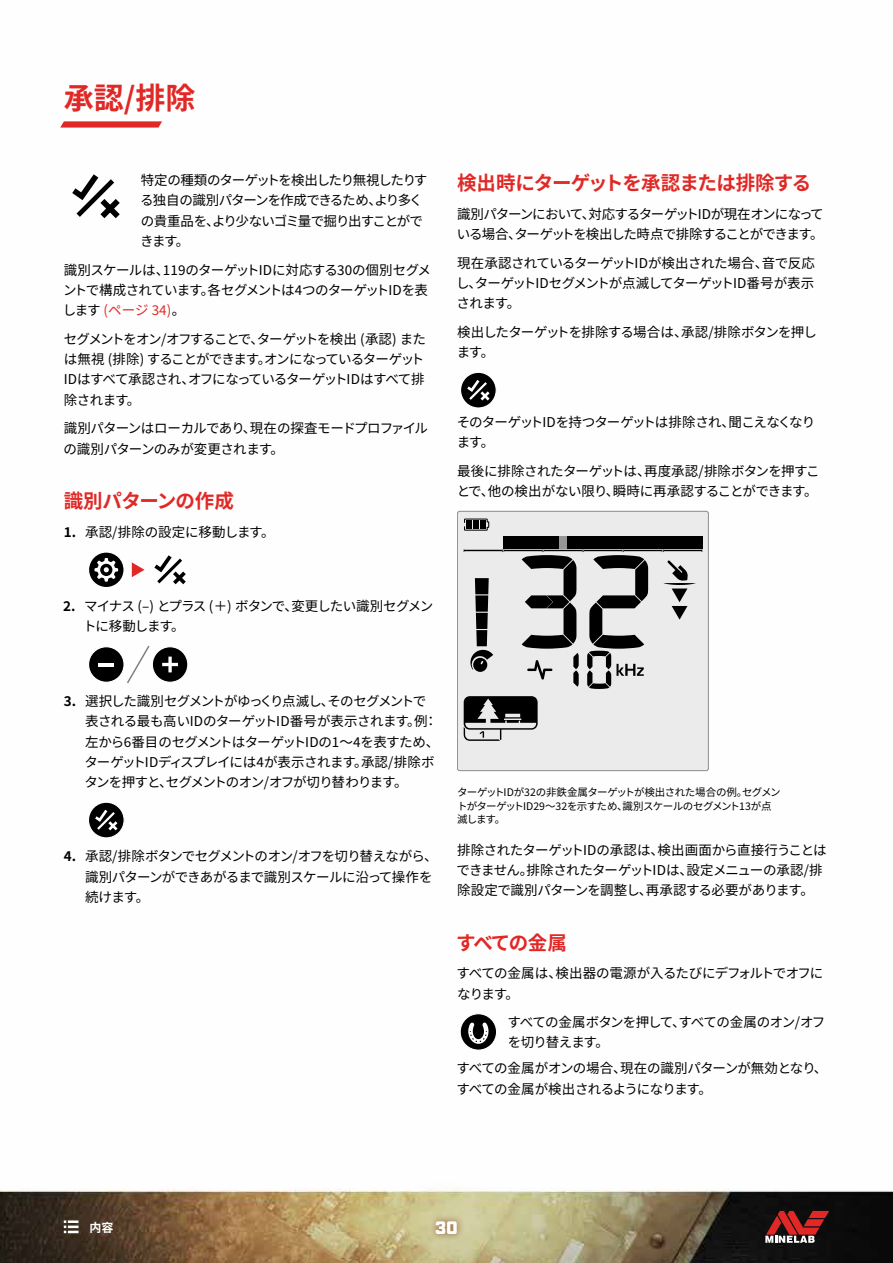
<style>
.page{position:relative;width:893px;height:1263px;background:#fff}
.page>*{position:absolute;margin:0;border:0;box-sizing:border-box;transform-origin:0 0}
.t1{font:700 30px "Noto Sans JP";color:#e02926}
.t2{font:700 19.5px "Noto Sans JP";letter-spacing:-.03em;color:#e02926}
.t3{font:900 18px "Industry";color:#fff}
.t4{font:13.5px/20.2px "Noto Sans JP";letter-spacing:-.055em;color:#000}
.t5{font:13.5px/20.2px "Noto Sans JP";letter-spacing:-.08em;color:#000}
.t6{font:13.5px/20.2px "Noto Sans JP";letter-spacing:-.03em;color:#000}
.t7{font:13.5px/20.2px "Noto Sans JP";letter-spacing:-.025em;color:#000}
.t8{font:13.5px/20.2px "Noto Sans JP";letter-spacing:-.075em;color:#000}
.t9{font:13.5px "Noto Sans JP";letter-spacing:-.005em;color:#000}
.t10{font:700 12px "Noto Sans JP";color:#fff}
.t11{font:10.5px/13.5px "Noto Sans JP";letter-spacing:-.05em;color:#000}
.s1{color:#e02926}
.s2{font-weight:700}
</style>
<div class="page">
<img style="left:0;top:218px;width:893px;height:1045px">
<svg style="left:64px;top:1220px;width:15px;height:13px"></svg>
<svg style="left:60px;top:121px;width:102px;height:7px"></svg>
<svg style="left:396px;top:1181px;width:101px;height:82px;background:#d1cba0"></svg>
<svg style="left:429px;top:1214px;width:35px;height:27px"></svg>
<svg style="left:765px;top:1211px;width:64px;height:32px;background:#7d3332"></svg>
<svg style="left:88px;top:551px;width:37px;height:37px"></svg>
<svg style="left:132px;top:562px;width:13px;height:15px"></svg>
<svg style="left:154px;top:555px;width:32px;height:29px"></svg>
<svg style="left:88px;top:644px;width:100px;height:41px"></svg>
<svg style="left:88px;top:802px;width:37px;height:36px"></svg>
<svg style="left:460px;top:372px;width:37px;height:37px"></svg>
<div style="left:457px;top:511px;width:251px;height:260px;background:#ebebeb;border-radius:2px"></div>
<div style="left:457px;top:511px;width:252px;height:260px;border:1px solid #929497;border-radius:2px"></div>
<svg style="left:464px;top:518px;width:25px;height:13px"></svg>
<div style="left:466px;top:520px;width:6px;height:9px;background:#000"></div>
<div style="left:473px;top:520px;width:6px;height:9px;background:#000"></div>
<div style="left:480px;top:520px;width:6px;height:9px;background:#000"></div>
<div style="left:695px;top:536px;width:7px;height:13px;background:#000"></div>
<div style="left:687px;top:536px;width:7px;height:13px;background:#000"></div>
<div style="left:679px;top:536px;width:7px;height:13px;background:#000"></div>
<div style="left:671px;top:536px;width:7px;height:13px;background:#000"></div>
<div style="left:663px;top:536px;width:7px;height:13px;background:#000"></div>
<div style="left:655px;top:536px;width:7px;height:13px;background:#000"></div>
<div style="left:647px;top:536px;width:7px;height:13px;background:#000"></div>
<div style="left:639px;top:536px;width:7px;height:13px;background:#000"></div>
<div style="left:631px;top:536px;width:7px;height:13px;background:#000"></div>
<div style="left:623px;top:536px;width:7px;height:13px;background:#000"></div>
<div style="left:615px;top:536px;width:7px;height:13px;background:#000"></div>
<div style="left:607px;top:536px;width:7px;height:13px;background:#000"></div>
<div style="left:599px;top:536px;width:7px;height:13px;background:#000"></div>
<div style="left:591px;top:536px;width:7px;height:13px;background:#000"></div>
<div style="left:583px;top:536px;width:7px;height:13px;background:#000"></div>
<div style="left:575px;top:536px;width:8px;height:13px;background:#000"></div>
<div style="left:567px;top:536px;width:8px;height:13px;background:#000"></div>
<div style="left:559px;top:536px;width:8px;height:13px;background:#969696"></div>
<div style="left:551px;top:536px;width:8px;height:13px;background:#000"></div>
<div style="left:543px;top:536px;width:8px;height:13px;background:#000"></div>
<div style="left:535px;top:536px;width:8px;height:13px;background:#000"></div>
<div style="left:527px;top:536px;width:8px;height:13px;background:#000"></div>
<div style="left:520px;top:536px;width:7px;height:13px;background:#000"></div>
<div style="left:512px;top:536px;width:7px;height:13px;background:#000"></div>
<div style="left:504px;top:536px;width:7px;height:13px;background:#000"></div>
<svg style="left:464px;top:549px;width:238px;height:192px"></svg>
<svg style="left:460px;top:1013px;width:37px;height:38px"></svg>
<svg style="left:72px;top:174px;width:48px;height:44px"></svg>
<h1 class="t1" style="left:64px;top:81px;width:133px">承認/排除</h1>
<p class="t5" style="left:140px;top:170px;width:289px">特定の種類のターゲットを検出したり無視したりする独自の識別パターンを作成できるため、より多くの貴重品を、より少ないゴミ量で掘り出すことができます。</p>
<p class="t4" style="left:63px;top:260px;width:370px">識別スケールは、119のターゲットIDに対応する30の個別セグメントで構成されています。各セグメントは4つのターゲットIDを表します <span class="s1">(ページ 34)</span>。</p>
<p class="t4" style="left:64px;top:329px;width:364px;text-align:justify">セグメントをオン/オフすることで、ターゲットを検出 (承認) または無視 (排除) することができます。オンになっているターゲットIDはすべて承認され、オフになっているターゲットIDはすべて排除されます。</p>
<p class="t7" style="left:64px;top:419px;width:366px">識別パターンはローカルであり、現在の探査モードプロファイルの識別パターンのみが変更されます。</p>
<h2 class="t2" style="left:64px;top:490px;width:172px">識別パターンの作成</h2>
<p class="t9" style="left:64px;top:524px;width:212px"><span class="s2">1.</span> 承認/排除の設定に移動します。</p>
<p class="t8" style="left:83px;top:596px;width:352px;text-indent:-20px"><span class="s2">2.</span> マイナス (–) とプラス (＋) ボタンで、変更したい識別セグメントに移動します。</p>
<h2 class="t2" style="left:457px;top:172px;width:356px">検出時にターゲットを承認または排除する</h2>
<p class="t5" style="left:457px;top:204px;width:368px">識別パターンにおいて、対応するターゲットIDが現在オンになっている場合、ターゲットを検出した時点で排除することができます。</p>
<p class="t4" style="left:456px;top:253px;width:361px;text-align:justify">現在承認されているターゲットIDが検出された場合、音で反応し、ターゲットIDセグメントが点滅してターゲットID番号が表示されます。</p>
<p class="t4" style="left:457px;top:322px;width:362px">検出したターゲットを排除する場合は、承認/排除ボタンを押します。</p>
<p class="t4" style="left:457px;top:412px;width:360px">そのターゲットIDを持つターゲットは排除され、聞こえなくなります。</p>
<p class="t6" style="left:457px;top:461px;width:364px">最後に排除されたターゲットは、再度承認/排除ボタンを押すことで、他の検出がない限り、瞬時に再承認することができます。</p>
<p class="t4" style="left:84px;top:691px;width:356px;text-indent:-21px"><span class="s2">3.</span> 選択した識別セグメントがゆっくり点滅し、そのセグメントで表される最も高いIDのターゲットID番号が表示されます。例：左から6番目のセグメントはターゲットIDの1～4を表すため、ターゲットIDディスプレイには4が表示されます。承認/排除ボタンを押すと、セグメントのオン/オフが切り替わります。</p>
<p class="t4" style="left:85px;top:846px;width:354px;text-indent:-21px"><span class="s2">4.</span> 承認/排除ボタンでセグメントのオン/オフを切り替えながら、識別パターンができあがるまで識別スケールに沿って操作を続けます。</p>
<p class="t11" style="left:457px;top:786px;width:325px">ターゲットIDが32の非鉄金属ターゲットが検出された場合の例。セグメントがターゲットID29～32を示すため、識別スケールのセグメント13が点滅します。</p>
<p class="t4" style="left:457px;top:840px;width:372px">排除されたターゲットIDの承認は、検出画面から直接行うことはできません。排除されたターゲットIDは、設定メニューの承認/排除設定で識別パターンを調整し、再承認する必要があります。</p>
<h2 class="t2" style="left:456px;top:931px;width:112px">すべての金属</h2>
<p class="t4" style="left:456px;top:964px;width:368px">すべての金属は、検出器の電源が入るたびにデフォルトでオフになります。</p>
<p class="t4" style="left:507px;top:1012px;width:319px">すべての金属ボタンを押して、すべての金属のオン/オフを切り替えます。</p>
<p class="t4" style="left:456px;top:1058px;width:373px">すべての金属がオンの場合、現在の識別パターンが無効となり、すべての金属が検出されるようになります。</p>
<p class="t10" style="left:90px;top:1220px;width:25px">内容</p>
<h3 class="t3" style="left:435px;top:1217px;width:24px">30</h3>
</div>
